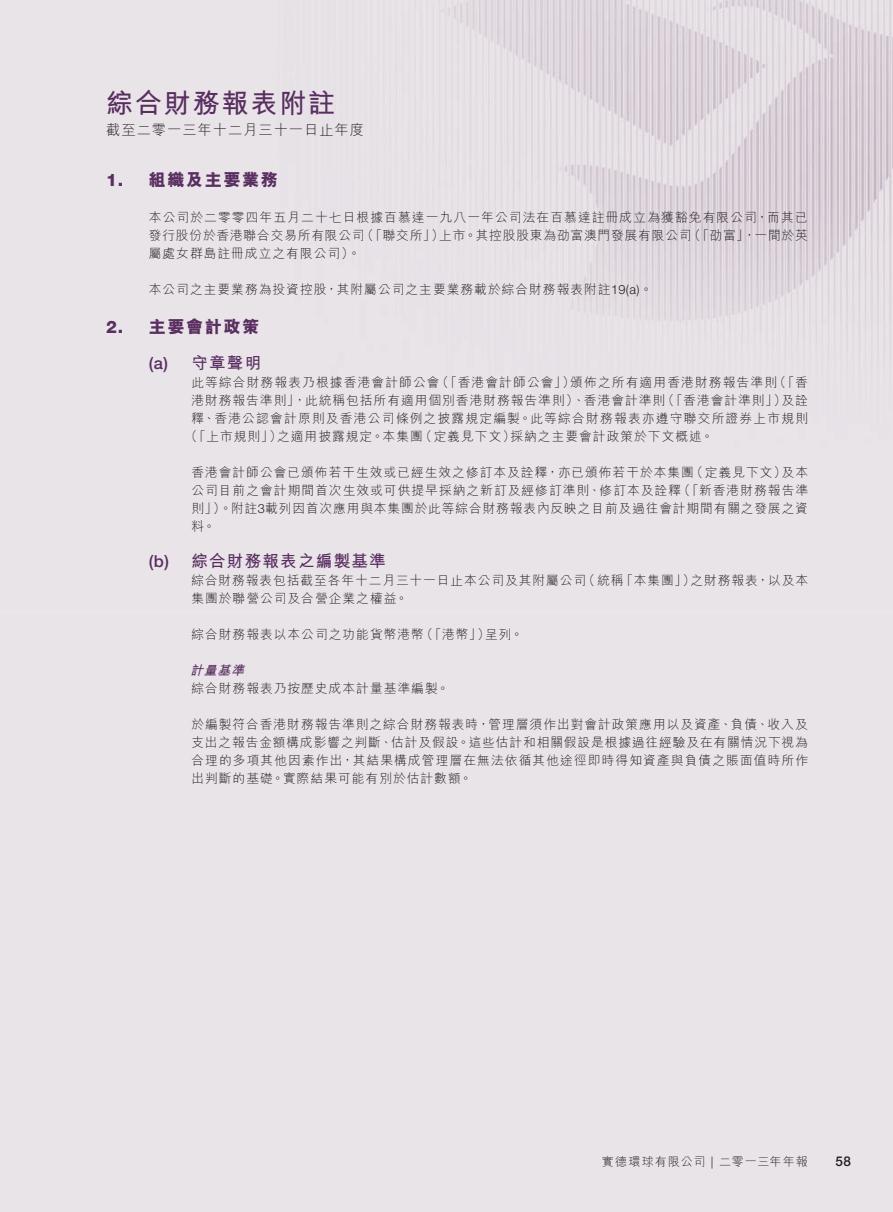
<style>
.page{position:relative;width:893px;height:1212px;background:#fff}
.page>*{position:absolute;margin:0;border:0;box-sizing:border-box;transform-origin:0 0}
.t1{font:27px "M Hei HK Bold E Ten B5 H";letter-spacing:.07em;color:#592e61}
.t2{font:17.25px "M Hei HK Xbold E Ten B5 H";letter-spacing:.08em;color:#592e61}
.t3{font:16.5px "M Hei HK Bold E Ten B5 H";letter-spacing:.08em;color:#592e61}
.t4{font:14.25px "M Hei HK Light E Ten B5 H";letter-spacing:.07em;color:#231f20}
.t5{font:500 13.5px "Helvetica Neue LT Std";color:#231f20}
.t6{font:12.75px/18px "M Hei HK Light E Ten B5 H";letter-spacing:.08em;color:#231f20;text-align:justify}
.t7{font:italic 12.75px "M Hei HK Bold E Ten B5 H";color:#592e61}
.t8{font:12px "M Hei HK Light E Ten B5 H";letter-spacing:.095em;color:#231f20}
.s1{font-family:"Helvetica Neue LT Std";font-weight:800}
.s2{font-family:"Helvetica Neue LT Std";font-weight:300}
.s3{font-family:"Helvetica Neue LT Std";font-weight:500}
</style>
<div class="page">
<div style="left:0;top:611px;width:893px;height:601px;background:#e9e4e8"></div>
<img style="left:0;top:0;width:893px;height:611px">
<h1 class="t1" style="left:106px;top:93px;width:230px">綜合財務報表附註</h1>
<p class="t4" style="left:106px;top:125px;width:259px">截至二零一三年十二月三十一日止年度</p>
<h2 class="t2" style="left:106px;top:173px;width:173px"><span class="s1">1.</span> 組織及主要業務</h2>
<p class="t6" style="left:149px;top:209px;width:661px">本公司於二零零四年五月二十七日根據百慕達一九八一年公司法在百慕達註冊成立為獲豁免有限公司，而其已發行股份於香港聯合交易所有限公司（「聯交所」）上市。其控股股東為劭富澳門發展有限公司（「劭富」，一間於英屬處女群島註冊成立之有限公司）。</p>
<p class="t6" style="left:149px;top:281px;width:505px">本公司之主要業務為投資控股，其附屬公司之主要業務載於綜合財務報表附註<span class="s2">19(a)</span>。</p>
<h2 class="t2" style="left:106px;top:319px;width:154px"><span class="s1">2.</span> 主要會計政策</h2>
<p class="t3" style="left:149px;top:356px;width:114px"><span class="s3">(a)</span> 守章聲明</p>
<p class="t6" style="left:191px;top:374px;width:618px">此等綜合財務報表乃根據香港會計師公會（「香港會計師公會」）頒佈之所有適用香港財務報告準則（「香</p>
<p class="t6" style="left:191px;top:392px;width:618px">港財務報告準則」，此統稱包括所有適用個別香港財務報告準則）、香港會計準則（「香港會計準則」）及詮</p>
<p class="t6" style="left:191px;top:410px;width:618px">釋、香港公認會計原則及香港公司條例之披露規定編製。此等綜合財務報表亦遵守聯交所證券上市規則</p>
<p class="t6" style="left:185px;top:428px;width:530px">（「上市規則」）之適用披露規定。本集團（定義見下文）採納之主要會計政策於下文概述。</p>
<p class="t6" style="left:191px;top:464px;width:618px">香港會計師公會已頒佈若干生效或已經生效之修訂本及詮釋，亦已頒佈若干於本集團（定義見下文）及本公司目前之會計期間首次生效或可供提早採納之新訂及經修訂準則、修訂本及詮釋（「新香港財務報告準則」）。附註<span class="s2">3</span>載列因首次應用與本集團於此等綜合財務報表內反映之目前及過往會計期間有關之發展之資料。</p>
<p class="t3" style="left:149px;top:554px;width:238px"><span class="s3">(b)</span> 綜合財務報表之編製基準</p>
<p class="t6" style="left:191px;top:572px;width:618px">綜合財務報表包括截至各年十二月三十一日止本公司及其附屬公司（統稱「本集團」）之財務報表，以及本集團於聯營公司及合營企業之權益。</p>
<p class="t6" style="left:191px;top:626px;width:333px">綜合財務報表以本公司之功能貨幣港幣（「港幣」）呈列。</p>
<p class="t7" style="left:190px;top:665px;width:59px">計量基準</p>
<p class="t6" style="left:191px;top:680px;width:259px">綜合財務報表乃按歷史成本計量基準編製。</p>
<p class="t6" style="left:191px;top:716px;width:618px">於編製符合香港財務報告準則之綜合財務報表時，管理層須作出對會計政策應用以及資產、負債、收入及支出之報告金額構成影響之判斷、估計及假設。這些估計和相關假設是根據過往經驗及在有關情況下視為合理的多項其他因素作出，其結果構成管理層在無法依循其他途徑即時得知資產與負債之賬面值時所作出判斷的基礎。實際結果可能有別於估計數額。</p>
<p class="t8" style="left:602px;top:1157px;width:208px">實德環球有限公司 <span class="s2">|</span> 二零一三年年報</p>
<p class="t5" style="left:836px;top:1157px;width:17px">58</p>
</div>
